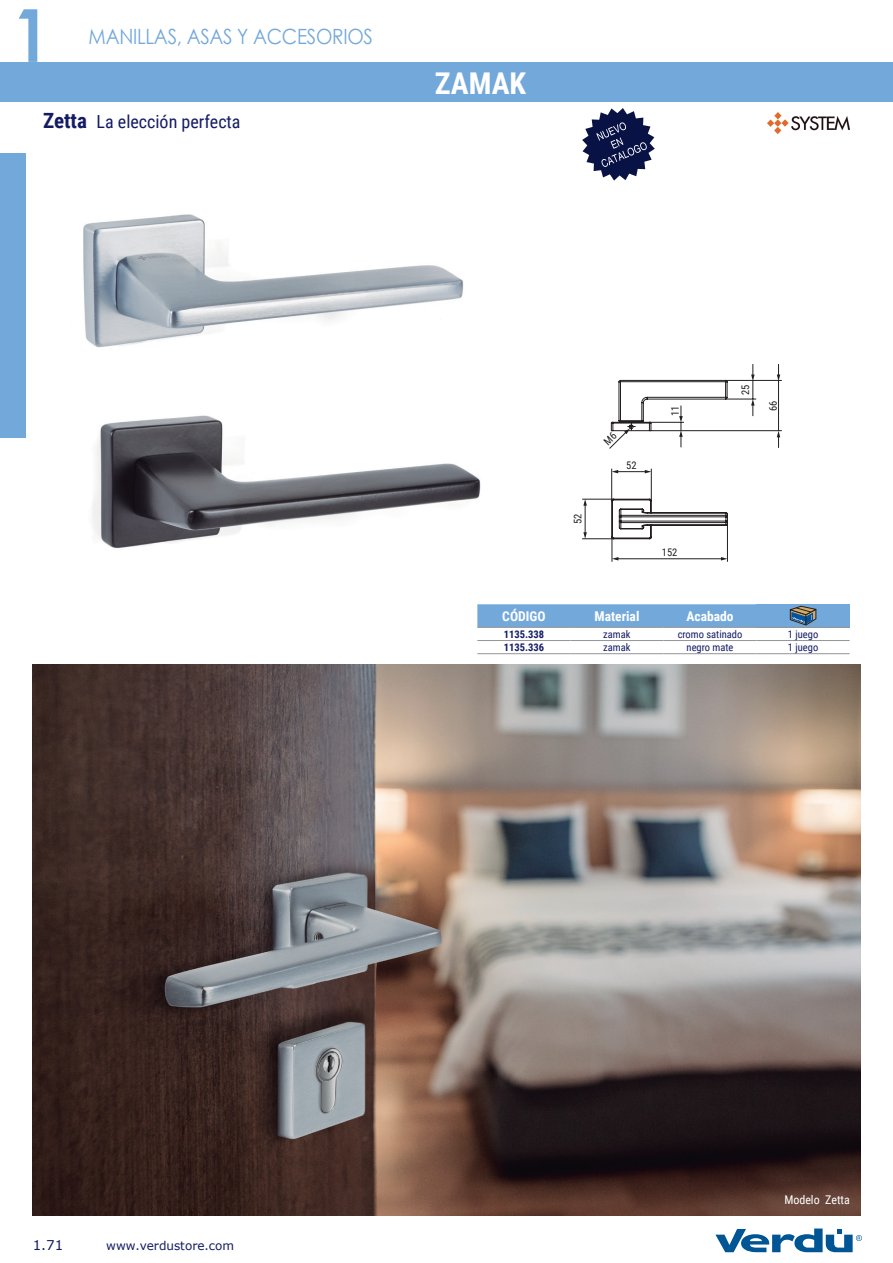
<style>
.page{position:relative;width:893px;height:1263px;background:#fff}
.page>*{position:absolute;margin:0;border:0;box-sizing:border-box;transform-origin:0 0}
.t1{font:700 73.2px "Century Gothic";color:#73a8da;scale:.9 1}
.t2{font:700 30px "Roboto Condensed";letter-spacing:.005em;color:#fff}
.t3{font:21px "Century Gothic";letter-spacing:-.015em;color:#73a8da;scale:.9 1}
.t4{font:18px "Roboto Condensed";color:#141b64}
.t5{font:700 13.5px "Roboto Condensed";color:#fff}
.t6{font:13.5px "Verdana";color:#141b64}
.t7{font:12px "Verdana";color:#141b64}
.t8{font:12px "Roboto Condensed";color:#fff}
.t9{font:10.5px "Roboto Condensed";color:#141b64}
.t10{font:700 10.5px "Roboto Condensed";color:#141b64}
.t11{font:10.5px "Roboto Condensed";color:#231f20}
.s1{font-weight:700;font-size:21px}
</style>
<div class="page">
<div style="left:0;top:62px;width:893px;height:40px;background:#73a8da"></div>
<svg style="left:715px;top:1228px;width:147px;height:24px"></svg>
<div style="left:0;top:153px;width:26px;height:285px;background:#73a8da"></div>
<img style="left:83px;top:214px;width:381px;height:134px">
<img style="left:92px;top:415px;width:389px;height:134px">
<img style="left:768px;top:112px;width:82px;height:21px">
<img style="left:32px;top:665px;width:828px;height:550px">
<svg style="left:582px;top:108px;width:73px;height:73px"></svg>
<svg style="left:477px;top:604px;width:280px;height:23px;background:#75a9da"></svg>
<div style="left:757px;top:604px;width:93px;height:23px;background:#73a8da"></div>
<hr style="left:477px;top:627px;width:93px;height:1px;background:#939598">
<hr style="left:570px;top:627px;width:93px;height:1px;background:#939598">
<hr style="left:663px;top:627px;width:94px;height:1px;background:#939598">
<hr style="left:757px;top:627px;width:93px;height:1px;background:#939598">
<hr style="left:477px;top:640px;width:93px;height:1px;background:#939598">
<hr style="left:570px;top:640px;width:93px;height:1px;background:#939598">
<hr style="left:663px;top:640px;width:94px;height:1px;background:#939598">
<hr style="left:757px;top:640px;width:93px;height:1px;background:#939598">
<hr style="left:477px;top:653px;width:93px;height:1px;background:#939598">
<hr style="left:570px;top:653px;width:93px;height:1px;background:#939598">
<hr style="left:663px;top:653px;width:94px;height:1px;background:#939598">
<hr style="left:757px;top:653px;width:93px;height:1px;background:#939598">
<svg style="left:790px;top:606px;width:26px;height:19px"></svg>
<svg style="left:777px;top:431px;width:3px;height:17px"></svg>
<svg style="left:777px;top:364px;width:3px;height:16px"></svg>
<hr style="left:651px;top:430px;width:130px;height:1px;background:#231f20">
<hr style="left:726px;top:380px;width:55px;height:1px;background:#231f20">
<hr style="left:778px;top:380px;width:1px;height:51px;background:#231f20">
<hr style="left:726px;top:399px;width:30px;height:1px;background:#231f20">
<svg style="left:751px;top:364px;width:4px;height:52px"></svg>
<hr style="left:582px;top:499px;width:32px;height:1px;background:#231f20">
<hr style="left:582px;top:538px;width:32px;height:1px;background:#231f20">
<svg style="left:583px;top:499px;width:4px;height:40px"></svg>
<svg style="left:603px;top:380px;width:125px;height:182px"></svg>
<h1 class="t1" style="left:13px;top:-20px;width:42px">1</h1>
<h3 class="t3" style="left:89px;top:22px;width:317px">MANILLAS, ASAS Y ACCESORIOS</h3>
<p class="t4" style="left:43px;top:109px;width:199px"><span class="s1">Zetta</span> La elección perfecta</p>
<p class="t2" style="left:435px;top:62px;width:93px">ZAMAK</p>
<p class="t11" style="left:570px;top:524px;width:12px;rotate:-90deg">52</p>
<p class="t11" style="left:626px;top:458px;width:12px">52</p>
<p class="t11" style="left:668px;top:416px;width:12px;rotate:-90deg">11</p>
<p class="t11" style="left:662px;top:544px;width:17px">152</p>
<p class="t11" style="left:738px;top:395px;width:12px;rotate:-90deg">25</p>
<p class="t11" style="left:766px;top:411px;width:12px;rotate:-90deg">66</p>
<p class="t5" style="left:502px;top:607px;width:45px">CÓDIGO</p>
<p class="t5" style="left:595px;top:607px;width:46px">Material</p>
<p class="t5" style="left:686px;top:607px;width:49px">Acabado</p>
<p class="t10" style="left:504px;top:627px;width:42px">1135.338</p>
<p class="t9" style="left:603px;top:627px;width:29px">zamak</p>
<p class="t9" style="left:678px;top:627px;width:66px">cromo satinado</p>
<p class="t9" style="left:788px;top:627px;width:32px">1 juego</p>
<p class="t10" style="left:504px;top:640px;width:42px">1135.336</p>
<p class="t9" style="left:603px;top:640px;width:29px">zamak</p>
<p class="t9" style="left:687px;top:640px;width:48px">negro mate</p>
<p class="t9" style="left:788px;top:640px;width:32px">1 juego</p>
<p class="t6" style="left:33px;top:1236px;width:32px">1.71</p>
<p class="t7" style="left:106px;top:1237px;width:129px">www.verdustore.com</p>
<p class="t8" style="left:784px;top:1192px;width:67px">Modelo Zetta</p>
</div>
